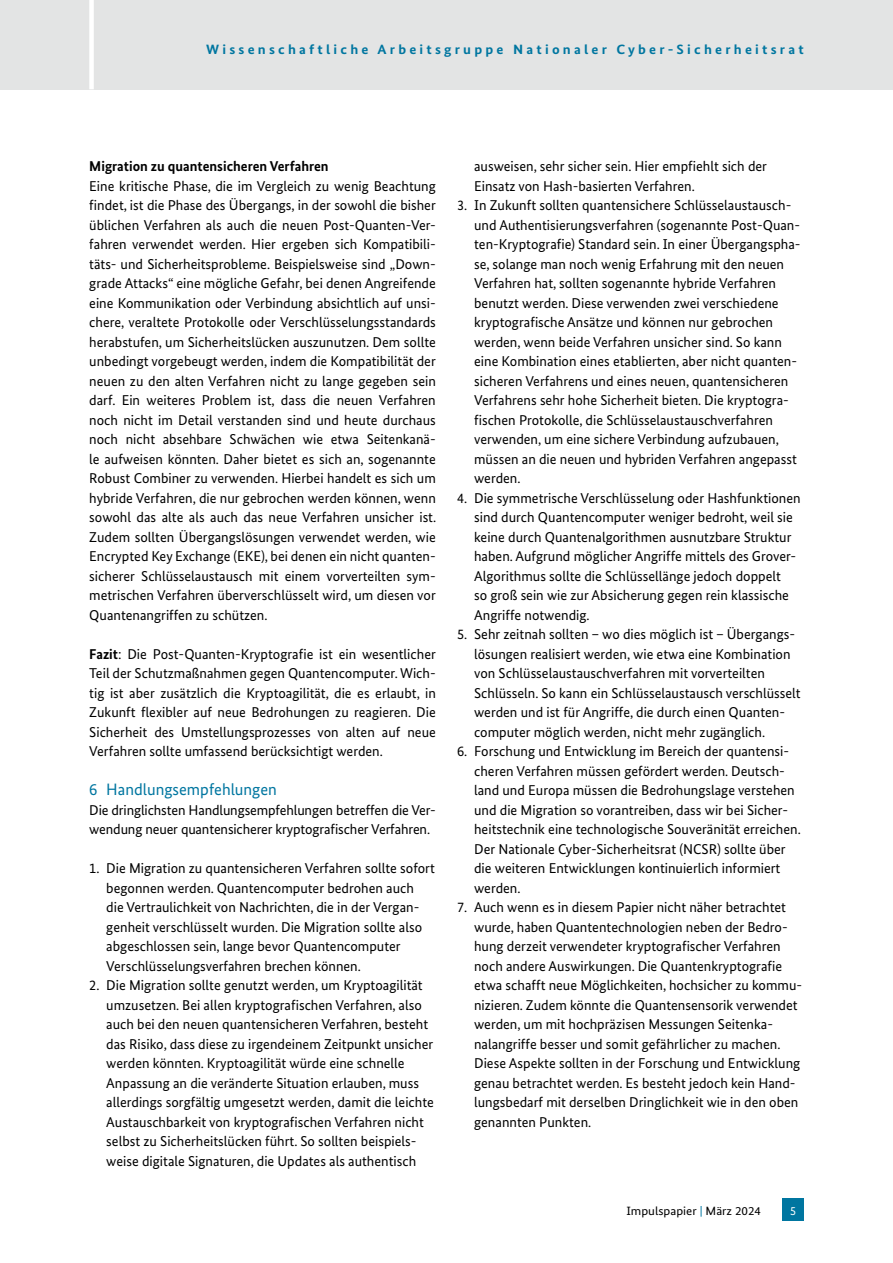
<style>
.page{position:relative;width:893px;height:1263px;background:#fff}
.page>*{position:absolute;margin:0;border:0;box-sizing:border-box;transform-origin:0 0}
.H1{font:16.5px "Bundes Sans";color:#0076a0}
.Fließtext{font:14.25px/19.5px "Bundes Sans";color:#000}
.H2{font:700 14.25px "Bundes Sans";color:#000}
.t1{font:700 13.5px "Bundes Sans";letter-spacing:.22em;color:#0076a0;scale:1.08 1}
.t2{font:12px "Bundes Sans";color:#000;scale:1.08 1}
.t3{font:12px "Bundes Sans";color:#fff}
.s1{font-weight:700}
.s2{color:#0076a0}
</style>
<div class="page">
<div style="left:0;top:0;width:893px;height:89px;background:#e3e4e4"></div>
<div style="left:89px;top:0;width:5px;height:89px;background:#fff"></div>
<div style="left:782px;top:1198px;width:22px;height:22px;background:#0076a0"></div>
<p class="t1" style="left:206px;top:42px;width:555px">Wissenschaftliche Arbeitsgruppe Nationaler Cyber-Sicherheitsrat</p>
<h3 class="H2" style="left:89px;top:158px;width:241px">Migration zu quantensicheren Verfahren</h3>
<p class="Fließtext" style="left:89px;top:176px;width:348px;text-align:justify">Eine kritische Phase, die im Vergleich zu wenig Beachtung findet, ist die Phase des Übergangs, in der sowohl die bisher üblichen Verfahren als auch die neuen Post-Quanten-Ver&shy;fahren verwendet werden. Hier ergeben sich Kompatibili&shy;täts- und Sicherheitsprobleme. Beispielsweise sind „Down&shy;grade Attacks“ eine mögliche Gefahr, bei denen Angreifende eine Kommunikation oder Verbindung absichtlich auf unsi&shy;chere, veraltete Protokolle oder Verschlüsselungsstandards herabstufen, um Sicherheitslücken auszunutzen. Dem sollte unbedingt vorgebeugt werden, indem die Kompatibilität der neuen zu den alten Verfahren nicht zu lange gegeben sein darf. Ein weiteres Problem ist, dass die neuen Verfahren noch nicht im Detail verstanden sind und heute durchaus noch nicht absehbare Schwächen wie etwa Seitenkanä&shy;le aufweisen könnten. Daher bietet es sich an, sogenannte Robust Combiner zu verwenden. Hierbei handelt es sich um hybride Verfahren, die nur gebrochen werden können, wenn sowohl das alte als auch das neue Verfahren unsicher ist.<br>Zudem sollten Übergangslösungen verwendet werden, wie Encrypted Key Exchange (EKE), bei denen ein nicht quanten&shy;sicherer Schlüsselaustausch mit einem vorverteilten sym&shy;metrischen Verfahren überverschlüsselt wird, um diesen vor Quantenangriffen zu schützen.</p>
<p class="Fließtext" style="left:89px;top:644px;width:348px;text-align:justify"><span class="s1">Fazit</span>: Die Post-Quanten-Kryptografie ist ein wesentlicher Teil der Schutzmaßnahmen gegen Quantencomputer. Wich&shy;tig ist aber zusätzlich die Kryptoagilität, die es erlaubt, in Zukunft flexibler auf neue Bedrohungen zu reagieren. Die Sicherheit des Umstellungsprozesses von alten auf neue Verfahren sollte umfassend berücksichtigt werden.</p>
<h2 class="H1" style="left:89px;top:780px;width:189px">6 Handlungsempfehlungen</h2>
<p class="Fließtext" style="left:89px;top:800px;width:348px">Die dringlichsten Handlungsempfehlungen betreffen die Ver&shy;wendung neuer quantensicherer kryptografischer Verfahren.</p>
<p class="Fließtext" style="left:106px;top:858px;width:330px;text-indent:-17px">1. Die Migration zu quantensicheren Verfahren sollte sofort begonnen werden. Quantencomputer bedrohen auch die Vertraulichkeit von Nachrichten, die in der Vergan&shy;genheit verschlüsselt wurden. Die Migration sollte also abgeschlossen sein, lange bevor Quantencomputer Verschlüsselungsverfahren brechen können.</p>
<p class="Fließtext" style="left:106px;top:975px;width:329px;text-indent:-17px">2. Die Migration sollte genutzt werden, um Kryptoagilität umzusetzen. Bei allen kryptografischen Verfahren, also auch bei den neuen quantensicheren Verfahren, besteht das Risiko, dass diese zu irgendeinem Zeitpunkt unsicher werden könnten. Kryptoagilität würde eine schnelle Anpassung an die veränderte Situation erlauben, muss allerdings sorgfältig umgesetzt werden, damit die leichte Austauschbarkeit von kryptografischen Verfahren nicht selbst zu Sicherheitslücken führt. So sollten beispiels&shy;weise digitale Signaturen, die Updates als authentisch</p>
<p class="Fließtext" style="left:474px;top:156px;width:294px">ausweisen, sehr sicher sein. Hier empfiehlt sich der<br>Einsatz von Hash-basierten Verfahren.</p>
<p class="Fließtext" style="left:474px;top:195px;width:328px;text-indent:-17px">3. In Zukunft sollten quantensichere Schlüsselaustausch&shy;und Authentisierungsverfahren (sogenannte Post-Quan&shy;ten-Kryptografie) Standard sein. In einer Übergangspha&shy;se, solange man noch wenig Erfahrung mit den neuen Verfahren hat, sollten sogenannte hybride Verfahren benutzt werden. Diese verwenden zwei verschiedene kryptografische Ansätze und können nur gebrochen werden, wenn beide Verfahren unsicher sind. So kann eine Kombination eines etablierten, aber nicht quanten&shy;sicheren Verfahrens und eines neuen, quantensicheren Verfahrens sehr hohe Sicherheit bieten. Die kryptogra&shy;fischen Protokolle, die Schlüsselaustauschverfahren verwenden, um eine sichere Verbindung aufzubauen, müssen an die neuen und hybriden Verfahren angepasst werden.</p>
<p class="Fließtext" style="left:474px;top:488px;width:328px;text-indent:-17px">4. Die symmetrische Verschlüsselung oder Hashfunktionen sind durch Quantencomputer weniger bedroht, weil sie keine durch Quantenalgorithmen ausnutzbare Struktur haben. Aufgrund möglicher Angriffe mittels des Grover-Algorithmus sollte die Schlüssellänge jedoch doppelt<br>so groß sein wie zur Absicherung gegen rein klassische Angriffe notwendig.</p>
<p class="Fließtext" style="left:474px;top:624px;width:328px;text-indent:-17px">5. Sehr zeitnah sollten – wo dies möglich ist – Übergangs&shy;lösungen realisiert werden, wie etwa eine Kombination von Schlüsselaustauschverfahren mit vorverteilten Schlüsseln. So kann ein Schlüsselaustausch verschlüsselt werden und ist für Angriffe, die durch einen Quanten&shy;computer möglich werden, nicht mehr zugänglich.</p>
<p class="Fließtext" style="left:474px;top:741px;width:328px;text-indent:-17px">6. Forschung und Entwicklung im Bereich der quantensi&shy;cheren Verfahren müssen gefördert werden. Deutsch&shy;land und Europa müssen die Bedrohungslage verstehen und die Migration so vorantreiben, dass wir bei Sicher&shy;heitstechnik eine technologische Souveränität erreichen.<br>Der Nationale Cyber-Sicherheitsrat (NCSR) sollte über die weiteren Entwicklungen kontinuierlich informiert werden.</p>
<p class="Fließtext" style="left:474px;top:897px;width:330px;text-indent:-17px">7. Auch wenn es in diesem Papier nicht näher betrachtet wurde, haben Quantentechnologien neben der Bedro&shy;hung derzeit verwendeter kryptografischer Verfahren noch andere Auswirkungen. Die Quantenkryptografie etwa schafft neue Möglichkeiten, hochsicher zu kommu&shy;nizieren. Zudem könnte die Quantensensorik verwendet werden, um mit hochpräzisen Messungen Seitenka&shy;nalangriffe besser und somit gefährlicher zu machen.<br>Diese Aspekte sollten in der Forschung und Entwicklung genau betrachtet werden. Es besteht jedoch kein Hand&shy;lungsbedarf mit derselben Dringlichkeit wie in den oben genannten Punkten.</p>
<p class="t2" style="left:626px;top:1204px;width:126px">Impulspapier <span class="s2">|</span> März 2024</p>
<p class="t3" style="left:790px;top:1204px;width:7px">5</p>
</div>
